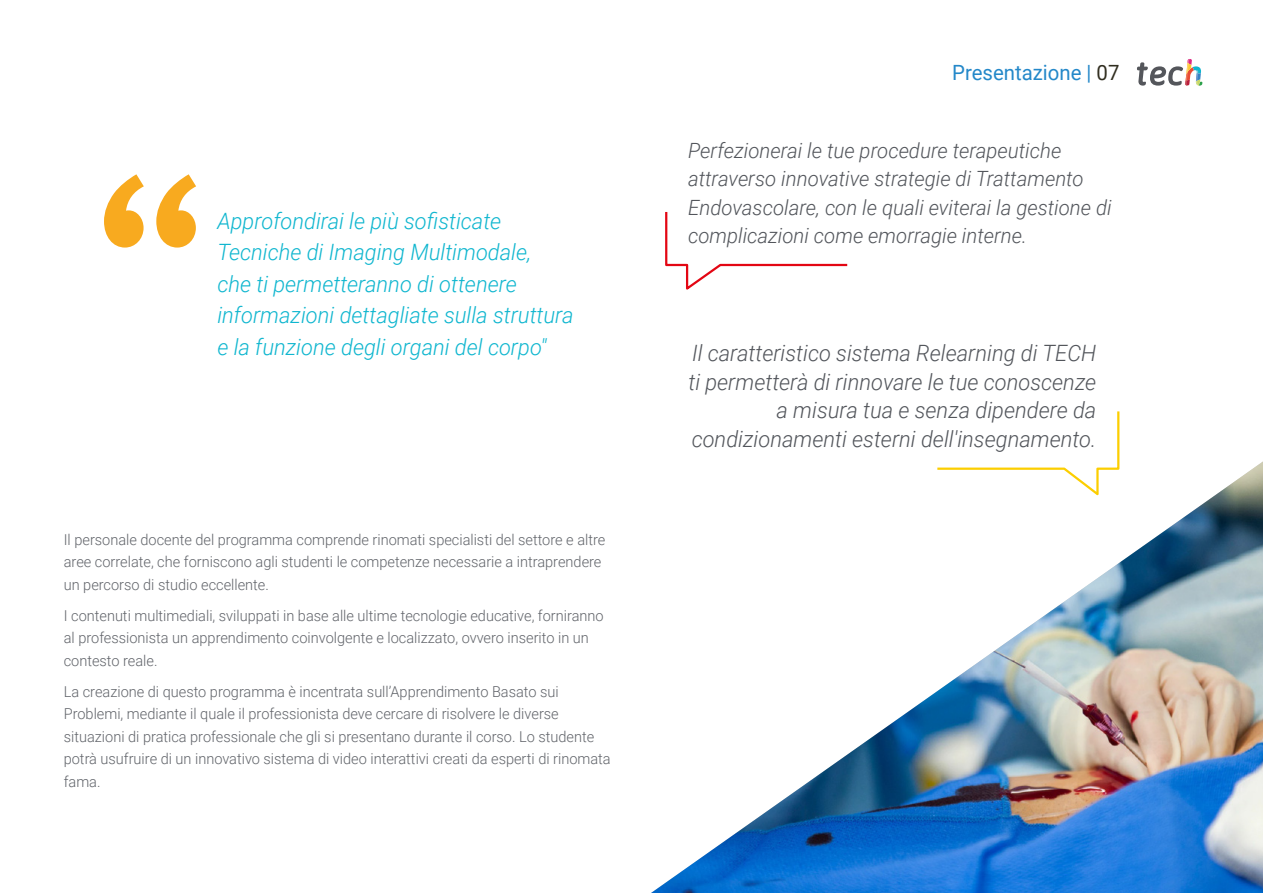
<style>
.page{position:relative;width:1263px;height:893px;background:#fff}
.page>*{position:absolute;margin:0;border:0;box-sizing:border-box;transform-origin:0 0}
.t1{font:italic 300 22.5px/31.5px "Roboto";color:#0fb6cf}
.t2{font:italic 300 22.5px/28.5px "Roboto";color:#52555b;text-align:right}
.t3{font:italic 300 21px/28.5px "Roboto";color:#52555b}
.t4{font:21px "Roboto";color:#2488c9}
.t5{font:300 15px/22.5px "Roboto";color:#61646a}
.s1{color:#312e20}
</style>
<div class="page">
<img style="left:651px;top:461px;width:612px;height:432px">
<svg style="left:935px;top:411px;width:185px;height:88px"></svg>
<svg style="left:665px;top:212px;width:183px;height:78px"></svg>
<svg style="left:104px;top:174px;width:92px;height:74px"></svg>
<svg style="left:1137px;top:59px;width:65px;height:27px"></svg>
<h1 class="t1" style="left:217px;top:204px;width:358px">Approfondirai le più sofisticate Tecniche di Imaging Multimodale,<br>che ti permetteranno di ottenere informazioni dettagliate sulla struttura e la funzione degli organi del corpo"</h1>
<p class="t5" style="left:64px;top:527px;width:543px">Il personale docente del programma comprende rinomati specialisti del settore e altre aree correlate, che forniscono agli studenti le competenze necessarie a intraprendere un percorso di studio eccellente.</p>
<p class="t5" style="left:64px;top:603px;width:541px">I contenuti multimediali, sviluppati in base alle ultime tecnologie educative, forniranno al professionista un apprendimento coinvolgente e localizzato, ovvero inserito in un contesto reale.</p>
<p class="t5" style="left:64px;top:679px;width:548px">La creazione di questo programma è incentrata sull’Apprendimento Basato sui Problemi, mediante il quale il professionista deve cercare di risolvere le diverse situazioni di pratica professionale che gli si presentano durante il corso. Lo studente potrà usufruire di un innovativo sistema di video interattivi creati da esperti di rinomata fama.</p>
<h2 class="t4" style="left:952px;top:57px;width:169px">Presentazione | <span class="s1">07</span></h2>
<h2 class="t3" style="left:688px;top:135px;width:425px">Perfezionerai le tue procedure terapeutiche attraverso innovative strategie di Trattamento Endovascolare, con le quali eviterai la gestione di complicazioni come emorragie interne.</h2>
<h1 class="t2" style="left:688px;top:338px;width:409px">Il caratteristico sistema Relearning di TECH ti permetterà di rinnovare le tue conoscenze a misura tua e senza dipendere da condizionamenti esterni dell'insegnamento.</h1>
</div>
